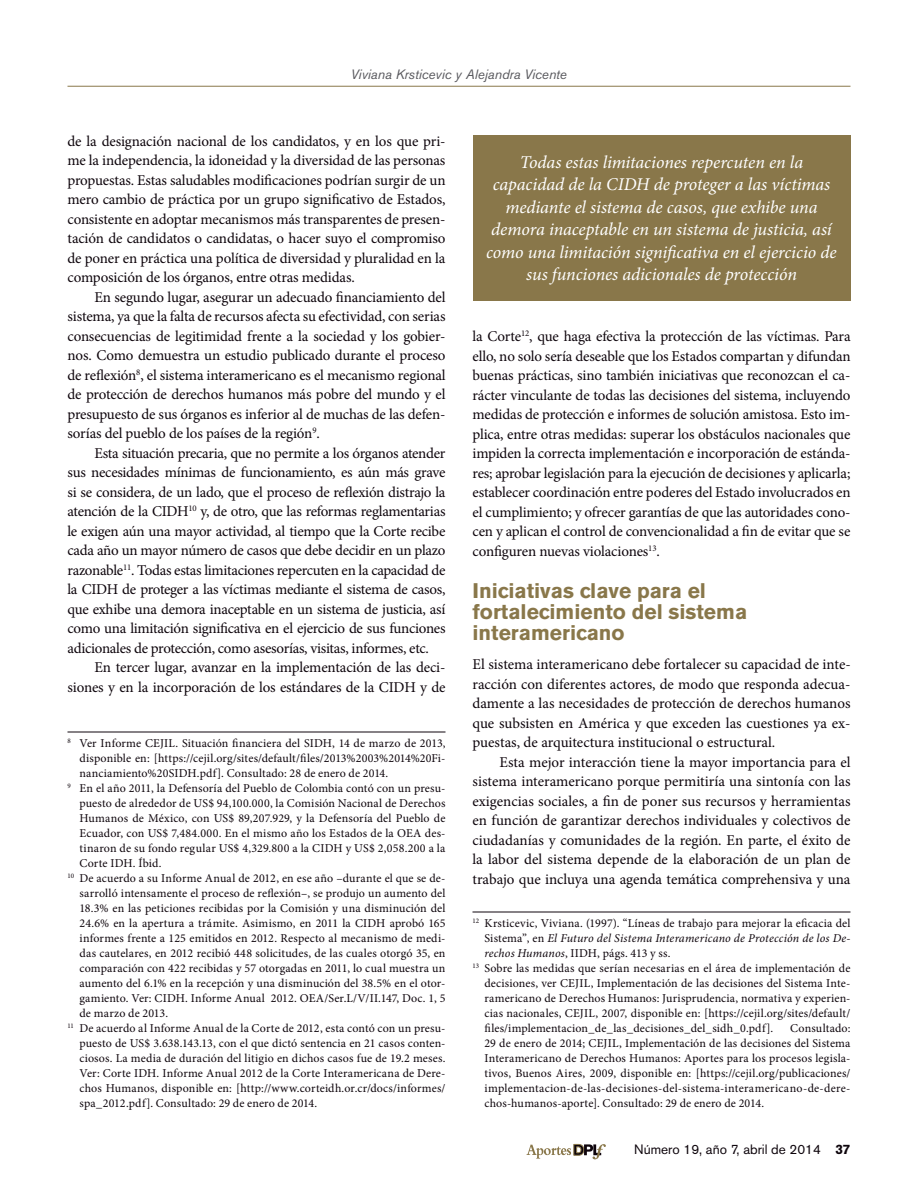
<style>
.page{position:relative;width:918px;height:1188px;background:#fff}
.page>*{position:absolute;margin:0;border:0;box-sizing:border-box;transform-origin:0 0}
.t1{font:700 21px/21px "Akzidenz Grotesk BE";color:#89774a}
.t2{font:italic 18px/22.5px "Minion Pro";letter-spacing:-.005em;color:#fff;text-align:center}
.t3{font:15px/19.5px "Minion Pro";letter-spacing:-.01em;color:#0e050c;text-align:justify}
.t4{font:italic 13.5px "Akzidenz Grotesk BE";color:#59595e}
.t5{font:13.5px "Akzidenz Grotesk BE";color:#0e050c}
.t6{font:12px/15px "Minion Pro";letter-spacing:.01em;color:#0e050c;text-align:justify}
.t7{font:italic 12px "Minion Pro";letter-spacing:.015em;color:#0e050c}
.s1{font-style:normal}
.s2{font-style:italic}
.s3{font-weight:700}
</style>
<div class="page">
<svg style="left:527px;top:1144px;width:79px;height:15px"></svg>
<hr style="left:68px;top:732px;width:378px;height:1px;background:#0e050c">
<hr style="left:473px;top:912px;width:378px;height:1px;background:#0e050c">
<hr style="left:68px;top:86px;width:783px;height:1px;background:#89774a">
<div style="left:473px;top:135px;width:378px;height:165px;background:#89774a"></div>
<p class="t4" style="left:351px;top:70px;width:218px">Viviana Krsticevic y Alejandra Vicente</p>
<p class="t3" style="left:68px;top:133px;width:380px">de la designación nacional de los candidatos, y en los que pri&shy;me la independencia, la idoneidad y la diversidad de las personas propuestas. Estas saludables modificaciones podrían surgir de un mero cambio de práctica por un grupo significativo de Estados, consistente en adoptar mecanismos más transparentes de presen&shy;tación de candidatos o candidatas, o hacer suyo el compromiso de poner en práctica una política de diversidad y pluralidad en la composición de los órganos, entre otras medidas.</p>
<p class="t3" style="left:67px;top:289px;width:380px;text-indent:27px">En segundo lugar, asegurar un adecuado financiamiento del sistema, ya que la falta de recursos afecta su efectividad, con serias consecuencias de legitimidad frente a la sociedad y los gobier&shy;nos. Como demuestra un estudio publicado durante el proceso de reflexión<sup>8</sup>, el sistema interamericano es el mecanismo regional de protección de derechos humanos más pobre del mundo y el presupuesto de sus órganos es inferior al de muchas de las defen&shy;sorías del pueblo de los países de la región<sup>9</sup>.</p>
<p class="t3" style="left:67px;top:445px;width:380px;text-indent:27px">Esta situación precaria, que no permite a los órganos atender sus necesidades mínimas de funcionamiento, es aún más grave si se considera, de un lado, que el proceso de reflexión distrajo la atención de la CIDH<sup>10</sup> y, de otro, que las reformas reglamentarias le exigen aún una mayor actividad, al tiempo que la Corte recibe cada año un mayor número de casos que debe decidir en un plazo razonable<sup>11</sup>. Todas estas limitaciones repercuten en la capacidad de la CIDH de proteger a las víctimas mediante el sistema de casos, que exhibe una demora inaceptable en un sistema de justicia, así como una limitación significativa en el ejercicio de sus funciones adicionales de protección, como asesorías, visitas, informes, etc.</p>
<p class="t3" style="left:68px;top:659px;width:380px;text-align:right">En tercer lugar, avanzar en la implementación de las deci&shy;siones y en la incorporación de los estándares de la CIDH y de</p>
<p class="t6" style="left:68px;top:737px;width:380px"><sup>8</sup> Ver Informe CEJIL. Situación financiera del SIDH, 14 de marzo de 2013,</p>
<p class="t6" style="left:79px;top:752px;width:367px">disponible en: [https://cejil.org/sites/default/files/2013%2003%2014%20Fi-</p>
<p class="t6" style="left:79px;top:767px;width:310px">nanciamiento%20SIDH.pdf]. Consultado: 28 de enero de 2014.</p>
<p class="t6" style="left:68px;top:782px;width:379px"><sup>9</sup> En el año 2011, la Defensoría del Pueblo de Colombia contó con un presu-</p>
<p class="t6" style="left:79px;top:797px;width:368px">puesto de alrededor de US$ 94,100.000, la Comisión Nacional de Derechos</p>
<p class="t6" style="left:79px;top:812px;width:367px">Humanos de México, con US$ 89,207.929, y la Defensoría del Pueblo de</p>
<p class="t6" style="left:79px;top:827px;width:367px">Ecuador, con US$ 7,484.000. En el mismo año los Estados de la OEA des-</p>
<p class="t6" style="left:79px;top:842px;width:367px">tinaron de su fondo regular US$ 4,329.800 a la CIDH y US$ 2,058.200 a la</p>
<p class="t6" style="left:79px;top:857px;width:84px">Corte IDH. Íbid.</p>
<p class="t6" style="left:68px;top:872px;width:379px"><sup>10</sup> De acuerdo a su Informe Anual de 2012, en ese año –durante el que se de-</p>
<p class="t6" style="left:79px;top:887px;width:367px">sarrolló intensamente el proceso de reflexión–, se produjo un aumento del</p>
<p class="t6" style="left:79px;top:902px;width:367px">18.3% en las peticiones recibidas por la Comisión y una disminución del</p>
<p class="t6" style="left:79px;top:917px;width:368px">24.6% en la apertura a trámite. Asimismo, en 2011 la CIDH aprobó 165</p>
<p class="t6" style="left:79px;top:932px;width:368px">informes frente a 125 emitidos en 2012. Respecto al mecanismo de medi-</p>
<p class="t6" style="left:79px;top:947px;width:368px">das cautelares, en 2012 recibió 448 solicitudes, de las cuales otorgó 35, en</p>
<p class="t6" style="left:79px;top:962px;width:368px">comparación con 422 recibidas y 57 otorgadas en 2011, lo cual muestra un</p>
<p class="t6" style="left:79px;top:977px;width:367px">aumento del 6.1% en la recepción y una disminución del 38.5% en el otor-</p>
<p class="t6" style="left:79px;top:992px;width:368px">gamiento. Ver: CIDH. Informe Anual 2012. OEA/Ser.L/V/II.147, Doc. 1, 5</p>
<p class="t6" style="left:79px;top:1007px;width:90px">de marzo de 2013.</p>
<p class="t6" style="left:68px;top:1022px;width:379px"><sup>11</sup> De acuerdo al Informe Anual de la Corte de 2012, esta contó con un presu-</p>
<p class="t6" style="left:80px;top:1037px;width:367px">puesto de US$ 3.638.143.13, con el que dictó sentencia en 21 casos conten-</p>
<p class="t6" style="left:80px;top:1052px;width:368px">ciosos. La media de duración del litigio en dichos casos fue de 19.2 meses.</p>
<p class="t6" style="left:80px;top:1067px;width:368px">Ver: Corte IDH. Informe Anual 2012 de la Corte Interamericana de Dere-</p>
<p class="t6" style="left:80px;top:1082px;width:367px">chos Humanos, disponible en: [http://www.corteidh.or.cr/docs/informes/</p>
<p class="t6" style="left:80px;top:1097px;width:239px">spa_2012.pdf]. Consultado: 29 de enero de 2014.</p>
<p class="t2" style="left:486px;top:152px;width:352px">Todas estas limitaciones repercuten en la capacidad de la CIDH de proteger a las víctimas mediante el sistema de casos, que exhibe una demora inaceptable en un sistema de justicia, así como una limitación significativa en el ejercicio de sus funciones adicionales de protección</p>
<p class="t3" style="left:472px;top:328px;width:380px">la Corte<sup>12</sup>, que haga efectiva la protección de las víctimas. Para ello, no solo sería deseable que los Estados compartan y difundan buenas prácticas, sino también iniciativas que reconozcan el ca&shy;rácter vinculante de todas las decisiones del sistema, incluyendo medidas de protección e informes de solución amistosa. Esto im&shy;plica, entre otras medidas: superar los obstáculos nacionales que impiden la correcta implementación e incorporación de estánda&shy;res; aprobar legislación para la ejecución de decisiones y aplicarla; establecer coordinación entre poderes del Estado involucrados en el cumplimiento; y ofrecer garantías de que las autoridades cono&shy;cen y aplican el control de convencionalidad a fin de evitar que se configuren nuevas violaciones<sup>13</sup>.</p>
<h1 class="t1" style="left:473px;top:582px;width:276px">Iniciativas clave para el fortalecimiento del sistema interamericano</h1>
<p class="t3" style="left:473px;top:656px;width:380px">El sistema interamericano debe fortalecer su capacidad de inte&shy;racción con diferentes actores, de modo que responda adecua&shy;damente a las necesidades de protección de derechos humanos que subsisten en América y que exceden las cuestiones ya ex&shy;puestas, de arquitectura institucional o estructural.</p>
<p class="t3" style="left:473px;top:753px;width:380px;text-indent:27px">Esta mejor interacción tiene la mayor importancia para el sistema interamericano porque permitiría una sintonía con las exigencias sociales, a fin de poner sus recursos y herramientas en función de garantizar derechos individuales y colectivos de ciudadanías y comunidades de la región. En parte, el éxito de la labor del sistema depende de la elaboración de un plan de trabajo que incluya una agenda temática comprehensiva y una</p>
<p class="t6" style="left:473px;top:917px;width:380px"><sup>12</sup> Krsticevic, Viviana. (1997). “Líneas de trabajo para mejorar la eficacia del</p>
<p class="t7" style="left:484px;top:933px;width:368px"><span class="s1">Sistema”, en</span> El Futuro del Sistema Interamericano de Protección de los De-</p>
<p class="t6" style="left:484px;top:947px;width:188px"><span class="s2">rechos Humanos</span>, IIDH, págs. 413 y ss.</p>
<p class="t6" style="left:473px;top:962px;width:379px"><sup>13</sup> Sobre las medidas que serían necesarias en el área de implementación de</p>
<p class="t6" style="left:485px;top:977px;width:367px">decisiones, ver CEJIL, Implementación de las decisiones del Sistema Inte-</p>
<p class="t6" style="left:485px;top:992px;width:367px">ramericano de Derechos Humanos: Jurisprudencia, normativa y experien-</p>
<p class="t6" style="left:485px;top:1007px;width:367px">cias nacionales, CEJIL, 2007, disponible en: [https://cejil.org/sites/default/</p>
<p class="t6" style="left:485px;top:1022px;width:290px">files/implementacion_de_las_decisiones_del_sidh_0.pdf].</p>
<p class="t6" style="left:485px;top:1022px;width:368px;text-indent:306px">Consultado:<br>29 de enero de 2014; CEJIL, Implementación de las decisiones del Sistema Interamericano de Derechos Humanos: Aportes para los procesos legisla&shy;tivos, Buenos Aires, 2009, disponible en: [https://cejil.org/publicaciones/ implementacion-de-las-decisiones-del-sistema-interamericano-de-dere&shy;chos-humanos-aporte]. Consultado: 29 de enero de 2014.</p>
<p class="t5" style="left:634px;top:1145px;width:218px">Número 19, año 7, abril de 2014 <span class="s3">37</span></p>
</div>
